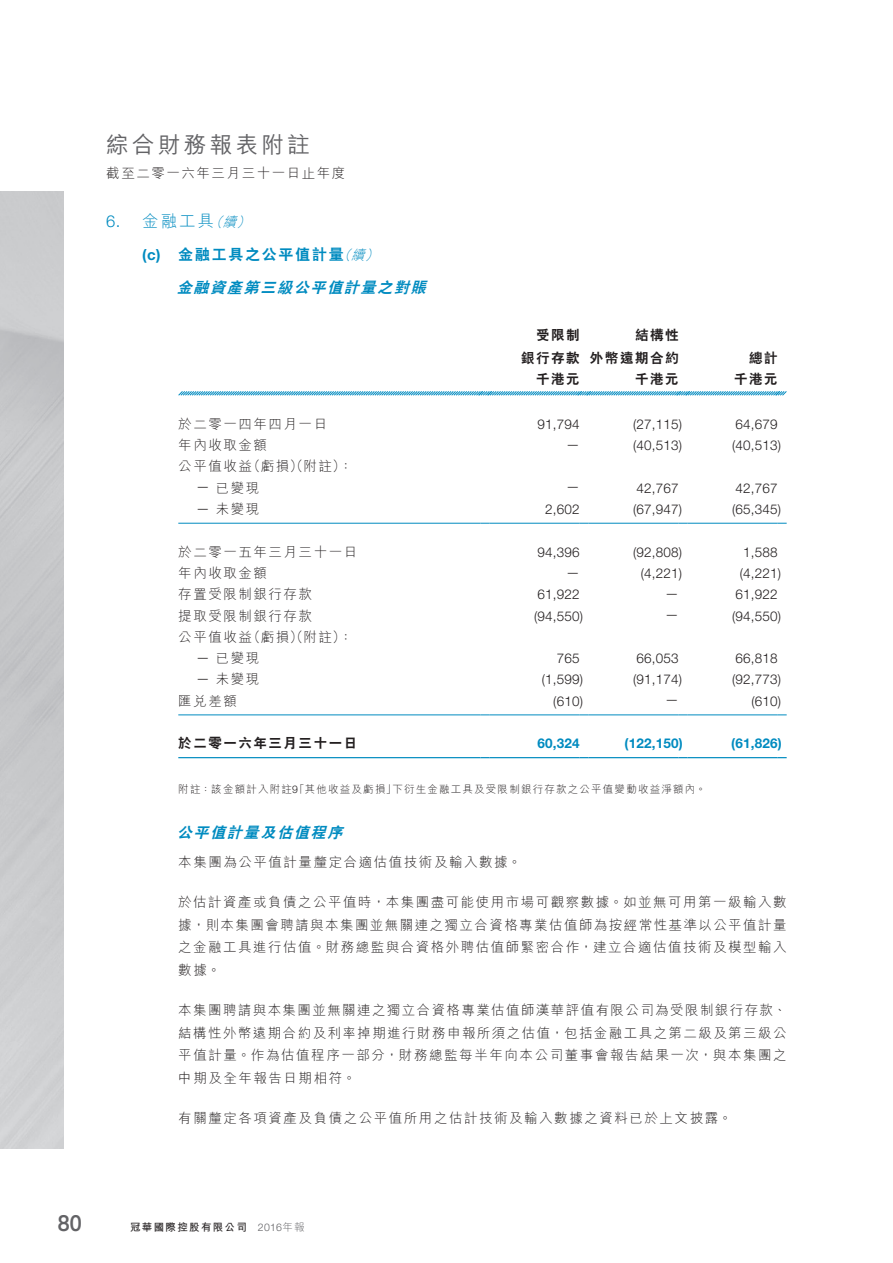
<style>
.page{position:relative;width:893px;height:1263px;background:#fff}
.page>*{position:absolute;margin:0;border:0;box-sizing:border-box;transform-origin:0 0}
.t1{font:500 22.5px "M Hei HK";letter-spacing:.15em;color:#636366}
.t2{font:22.5px "BNPP Sans";color:#636366}
._03_H1{font:300 16.5px "M Hei HK";color:#008bc0}
._05_____H3{font:italic 800 15px "C Hei 2 HK";color:#008bc0}
._04___H2{font:800 15px "C Hei 2 HK";letter-spacing:.115em;color:#008bc0}
._13_____P4{font:300 13.5px/22.5px "M Hei HK";letter-spacing:.115em;color:#231f20;text-align:justify}
._31_table_tab_6pt{font:300 13.5px "Helvetica Neue LT Std";letter-spacing:.015em;color:#231f20}
._15_Table_Stub{font:300 13.5px "M Hei HK";letter-spacing:.115em;color:#231f20}
._31_table_tab_6pt-2{font:800 13.5px/22.5px "C Hei 2 HK";letter-spacing:.115em;color:#231f20;text-align:right}
._31_table_tab_6pt-3{font:700 13.5px "Helvetica Neue LT Std";letter-spacing:.015em;color:#008bc0}
._15_Table_Stub-2{font:800 13.5px "C Hei 2 HK";letter-spacing:.115em;color:#231f20}
._23_______IN4__Note{font:300 10.5px "M Hei HK";letter-spacing:.115em;color:#231f20}
.t3{font:700 10.5px "M Hei HK";letter-spacing:.125em;color:#231f20}
.s1{font-family:"Helvetica Neue LT Std"}
.s2{font-style:italic;font-size:13.5px}
.s3{font-family:"Helvetica Neue LT Std";font-weight:700}
.s4{font-family:"M Hei HK";font-weight:300;font-style:italic;font-size:13.5px}
.s5{font-family:"Helvetica Neue LT Std";font-weight:300;color:#636366}
.s6{font-weight:300;color:#636366}
</style>
<div class="page">
<svg style="left:178px;top:391px;width:609px;height:5px;background:#81c5df"></svg>
<hr style="left:178px;top:523px;width:303px;height:1px;background:#008bc0">
<hr style="left:490px;top:523px;width:90px;height:1px;background:#008bc0">
<hr style="left:589px;top:523px;width:90px;height:1px;background:#008bc0">
<hr style="left:688px;top:523px;width:90px;height:1px;background:#008bc0">
<hr style="left:178px;top:715px;width:303px;height:1px;background:#008bc0">
<hr style="left:490px;top:715px;width:90px;height:1px;background:#008bc0">
<hr style="left:589px;top:715px;width:90px;height:1px;background:#008bc0">
<hr style="left:688px;top:715px;width:90px;height:1px;background:#008bc0">
<hr style="left:178px;top:757px;width:303px;height:1px;background:#008bc0">
<hr style="left:490px;top:757px;width:90px;height:1px;background:#008bc0">
<hr style="left:589px;top:757px;width:90px;height:1px;background:#008bc0">
<hr style="left:688px;top:757px;width:90px;height:1px;background:#008bc0">
<h1 class="t1" style="left:106px;top:128px;width:205px">綜合財務報表附註</h1>
<p class="_13_____P4" style="left:106px;top:161px;width:241px">截至二零一六年三月三十一日止年度</p>
<p class="_03_H1" style="left:106px;top:210px;width:150px"><span class="s1">6.</span> 金融工具<span class="s2">（續）</span></p>
<p class="_04___H2" style="left:142px;top:245px;width:242px"><span class="s3">(c)</span> 金融工具之公平值計量<span class="s4">（續）</span></p>
<p class="_05_____H3" style="left:177px;top:278px;width:256px">金融資產第三級公平值計量之對賬</p>
<p class="_31_table_tab_6pt-2" style="left:521px;top:324px;width:60px">受限制銀行存款</p>
<p class="_31_table_tab_6pt-2" style="left:590px;top:324px;width:90px">結構性<br>外幣遠期合約</p>
<p class="_31_table_tab_6pt-2" style="left:749px;top:347px;width:30px">總計</p>
<p class="_31_table_tab_6pt-2" style="left:536px;top:368px;width:45px">千港元</p>
<p class="_31_table_tab_6pt-2" style="left:635px;top:368px;width:45px">千港元</p>
<p class="_31_table_tab_6pt-2" style="left:734px;top:368px;width:45px">千港元</p>
<p class="_15_Table_Stub" style="left:178px;top:414px;width:150px">於二零一四年四月一日</p>
<p class="_31_table_tab_6pt" style="left:537px;top:416px;width:44px">91,794</p>
<p class="_31_table_tab_6pt" style="left:633px;top:416px;width:50px">(27,115)</p>
<p class="_31_table_tab_6pt" style="left:735px;top:416px;width:44px">64,679</p>
<p class="_15_Table_Stub" style="left:178px;top:436px;width:90px">年內收取金額</p>
<p class="_31_table_tab_6pt" style="left:566px;top:436px;width:15px">—</p>
<p class="_31_table_tab_6pt" style="left:633px;top:437px;width:50px">(40,513)</p>
<p class="_31_table_tab_6pt" style="left:732px;top:437px;width:50px">(40,513)</p>
<p class="_15_Table_Stub" style="left:178px;top:457px;width:176px">公平值收益（虧損）（附註）：</p>
<p class="_15_Table_Stub" style="left:196px;top:478px;width:65px"><span class="s1">—</span> 已變現</p>
<p class="_31_table_tab_6pt" style="left:566px;top:478px;width:15px">—</p>
<p class="_31_table_tab_6pt" style="left:636px;top:480px;width:44px">42,767</p>
<p class="_31_table_tab_6pt" style="left:735px;top:480px;width:44px">42,767</p>
<p class="_15_Table_Stub" style="left:196px;top:500px;width:65px"><span class="s1">—</span> 未變現</p>
<p class="_31_table_tab_6pt" style="left:545px;top:501px;width:36px">2,602</p>
<p class="_31_table_tab_6pt" style="left:633px;top:501px;width:50px">(67,947)</p>
<p class="_31_table_tab_6pt" style="left:732px;top:501px;width:50px">(65,345)</p>
<p class="_15_Table_Stub" style="left:178px;top:542px;width:180px">於二零一五年三月三十一日</p>
<p class="_31_table_tab_6pt" style="left:537px;top:544px;width:44px">94,396</p>
<p class="_31_table_tab_6pt" style="left:633px;top:544px;width:50px">(92,808)</p>
<p class="_31_table_tab_6pt" style="left:743px;top:544px;width:36px">1,588</p>
<p class="_15_Table_Stub" style="left:178px;top:564px;width:90px">年內收取金額</p>
<p class="_31_table_tab_6pt" style="left:566px;top:564px;width:15px">—</p>
<p class="_31_table_tab_6pt" style="left:641px;top:565px;width:43px">(4,221)</p>
<p class="_31_table_tab_6pt" style="left:740px;top:565px;width:43px">(4,221)</p>
<p class="_15_Table_Stub" style="left:178px;top:585px;width:135px">存置受限制銀行存款</p>
<p class="_31_table_tab_6pt" style="left:537px;top:586px;width:44px">61,922</p>
<p class="_31_table_tab_6pt" style="left:665px;top:585px;width:15px">—</p>
<p class="_31_table_tab_6pt" style="left:735px;top:586px;width:44px">61,922</p>
<p class="_15_Table_Stub" style="left:178px;top:606px;width:135px">提取受限制銀行存款</p>
<p class="_31_table_tab_6pt" style="left:534px;top:607px;width:50px">(94,550)</p>
<p class="_31_table_tab_6pt" style="left:665px;top:606px;width:15px">—</p>
<p class="_31_table_tab_6pt" style="left:732px;top:607px;width:50px">(94,550)</p>
<p class="_15_Table_Stub" style="left:178px;top:627px;width:176px">公平值收益（虧損）（附註）：</p>
<p class="_15_Table_Stub" style="left:196px;top:649px;width:65px"><span class="s1">—</span> 已變現</p>
<p class="_31_table_tab_6pt" style="left:557px;top:650px;width:24px">765</p>
<p class="_31_table_tab_6pt" style="left:636px;top:650px;width:44px">66,053</p>
<p class="_31_table_tab_6pt" style="left:735px;top:650px;width:44px">66,818</p>
<p class="_15_Table_Stub" style="left:196px;top:670px;width:65px"><span class="s1">—</span> 未變現</p>
<p class="_31_table_tab_6pt" style="left:542px;top:671px;width:43px">(1,599)</p>
<p class="_31_table_tab_6pt" style="left:633px;top:671px;width:50px">(91,174)</p>
<p class="_31_table_tab_6pt" style="left:732px;top:671px;width:50px">(92,773)</p>
<p class="_15_Table_Stub" style="left:178px;top:691px;width:60px">匯兌差額</p>
<p class="_31_table_tab_6pt" style="left:553px;top:693px;width:31px">(610)</p>
<p class="_31_table_tab_6pt" style="left:665px;top:691px;width:15px">—</p>
<p class="_31_table_tab_6pt" style="left:751px;top:693px;width:31px">(610)</p>
<p class="_15_Table_Stub-2" style="left:178px;top:734px;width:180px">於二零一六年三月三十一日</p>
<p class="_31_table_tab_6pt-3" style="left:537px;top:735px;width:44px">60,324</p>
<p class="_31_table_tab_6pt-3" style="left:625px;top:735px;width:60px">(122,150)</p>
<p class="_31_table_tab_6pt-3" style="left:731px;top:735px;width:52px">(61,826)</p>
<p class="_23_______IN4__Note" style="left:178px;top:782px;width:529px">附註：該金額計入附註<span class="s1">9</span>「其他收益及虧損」下衍生金融工具及受限制銀行存款之公平值變動收益淨額內。</p>
<p class="_05_____H3" style="left:177px;top:822px;width:172px">公平值計量及估值程序</p>
<p class="_13_____P4" style="left:178px;top:850px;width:345px">本集團為公平值計量釐定合適估值技術及輸入數據。</p>
<p class="_13_____P4" style="left:178px;top:890px;width:610px">於估計資產或負債之公平值時，本集團盡可能使用市場可觀察數據。如並無可用第一級輸入數據，則本集團會聘請與本集團並無關連之獨立合資格專業估值師為按經常性基準以公平值計量之金融工具進行估值。財務總監與合資格外聘估值師緊密合作，建立合適估值技術及模型輸入數據。</p>
<p class="_13_____P4" style="left:178px;top:998px;width:610px">本集團聘請與本集團並無關連之獨立合資格專業估值師漢華評值有限公司為受限制銀行存款、結構性外幣遠期合約及利率掉期進行財務申報所須之估值，包括金融工具之第二級及第三級公平值計量。作為估值程序一部分，財務總監每半年向本公司董事會報告結果一次，與本集團之中期及全年報告日期相符。</p>
<p class="_13_____P4" style="left:178px;top:1106px;width:555px">有關釐定各項資產及負債之公平值所用之估計技術及輸入數據之資料已於上文披露。</p>
<h1 class="t2" style="left:58px;top:1207px;width:25px">80</h1>
<p class="t3" style="left:130px;top:1219px;width:176px">冠華國際控股有限公司 <span class="s5">2016</span><span class="s6">年報</span></p>
</div>
